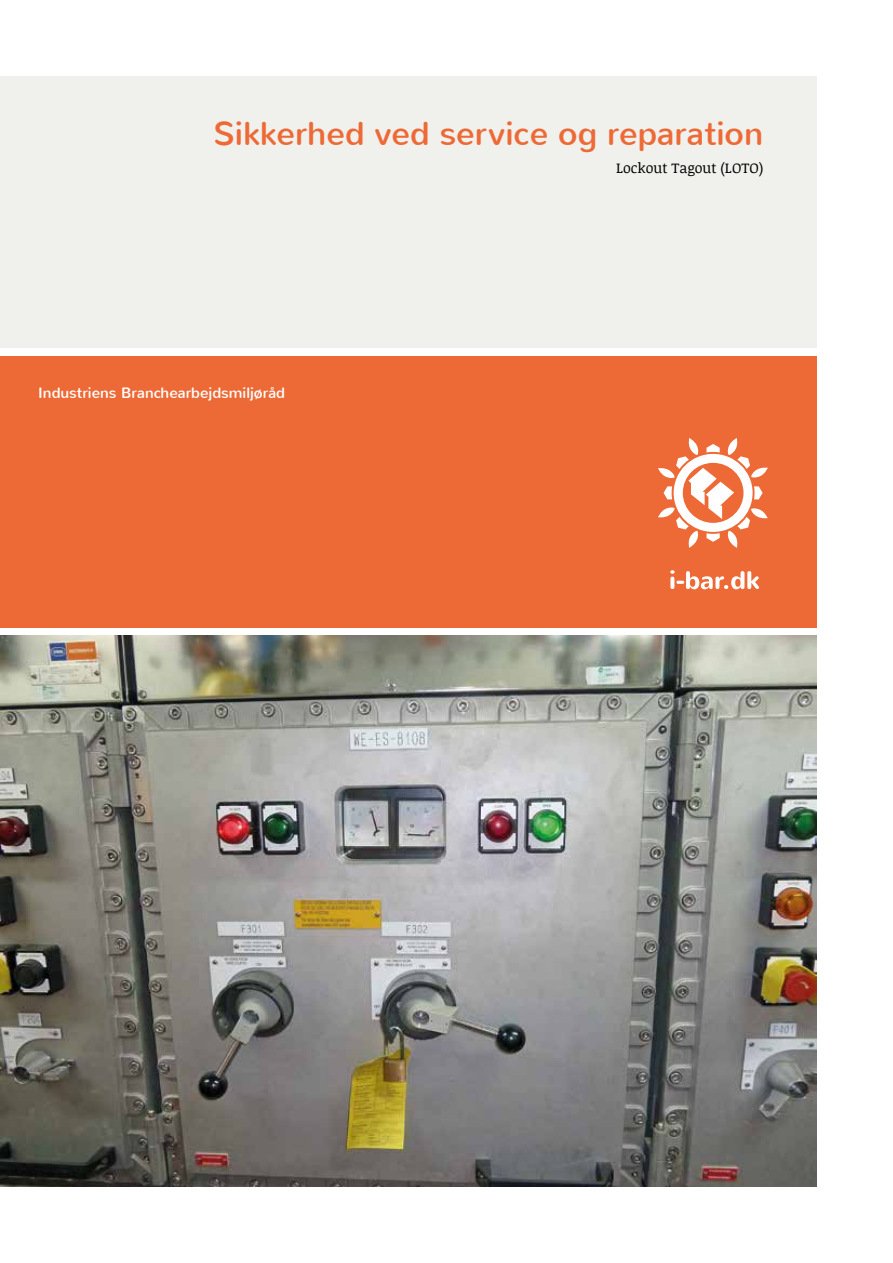
<style>
.page{position:relative;width:893px;height:1263px;background:#fff}
.page>*{position:absolute;margin:0;border:0;box-sizing:border-box;transform-origin:0 0}
.t1{font:33px "Nunito";color:#ed6a36}
.t2{font:15px "Nunito";color:#fff}
.t3{font:14.25px "Noticia Text";color:#000}
</style>
<div class="page">
<div style="left:0;top:77px;width:816px;height:271px;background:#f0f0ed"></div>
<div style="left:0;top:356px;width:816px;height:271px;background:#ed6a36"></div>
<svg style="left:658px;top:438px;width:110px;height:110px"></svg>
<svg style="left:670px;top:570px;width:89px;height:19px"></svg>
<img style="left:0;top:636px;width:816px;height:550px">
<h1 class="t1" style="left:214px;top:113px;width:551px">Sikkerhed ved service og reparation</h1>
<p class="t2" style="left:38px;top:383px;width:248px">Industriens Branchearbejdsmiljøråd</p>
<p class="t3" style="left:616px;top:158px;width:149px">Lockout Tagout (LOTO)</p>
</div>
